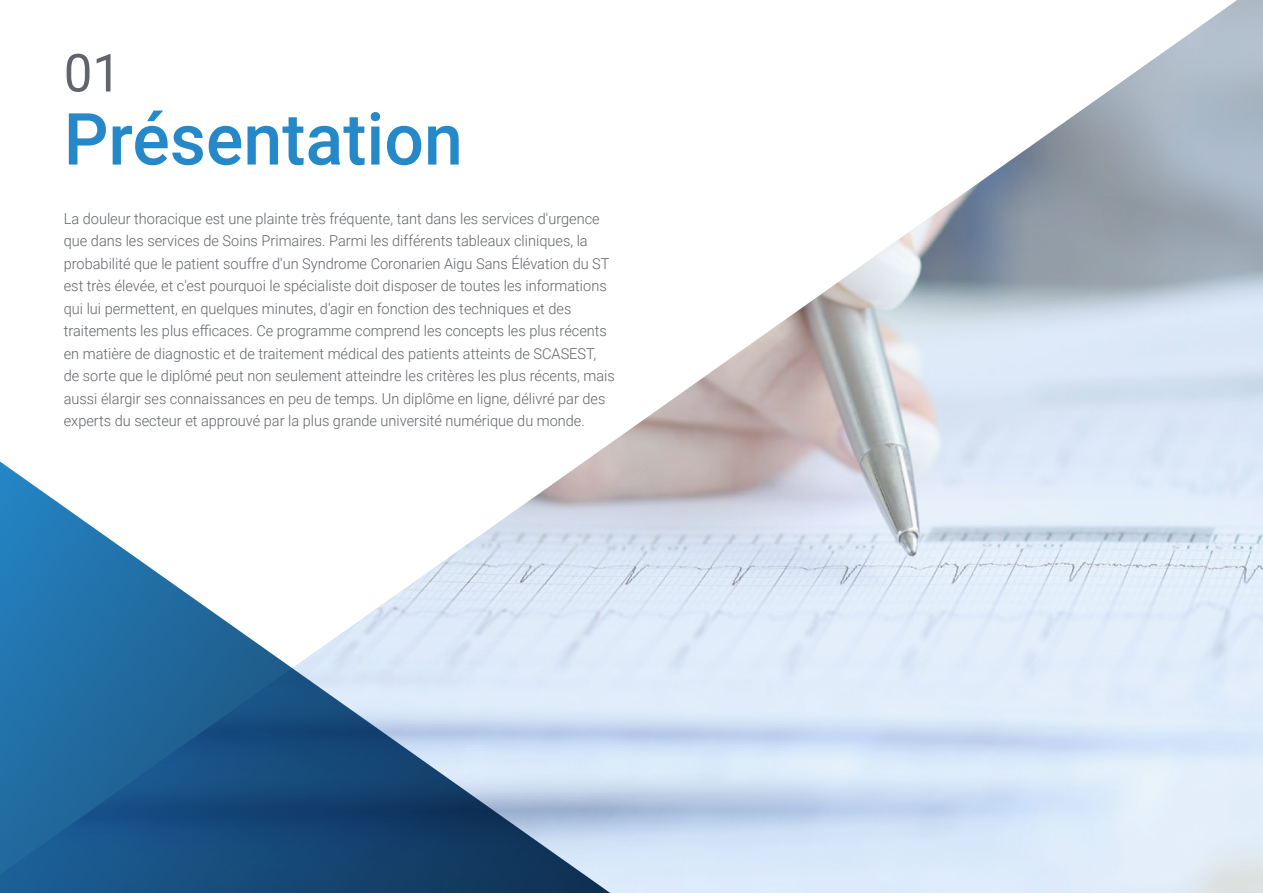
<style>
.page{position:relative;width:1263px;height:893px;background:#fff}
.page>*{position:absolute;margin:0;border:0;box-sizing:border-box;transform-origin:0 0}
.t1{font:500 72px "Roboto";color:#2488c9}
.t2{font:52.5px "Roboto";color:#61646a}
.t3{font:300 15px/22.5px "Roboto";color:#61646a}
</style>
<div class="page">
<img style="left:607px;top:0;width:656px;height:893px">
<svg style="left:0;top:446px;width:640px;height:447px"></svg>
<h2 class="t2" style="left:64px;top:36px;width:59px">01</h2>
<h1 class="t1" style="left:64px;top:89px;width:401px">Présentation</h1>
<p class="t3" style="left:64px;top:207px;width:552px">La douleur thoracique est une plainte très fréquente, tant dans les services d'urgence que dans les services de Soins Primaires. Parmi les différents tableaux cliniques, la probabilité que le patient souffre d'un Syndrome Coronarien Aigu Sans Élévation du ST est très élevée, et c'est pourquoi le spécialiste doit disposer de toutes les informations qui lui permettent, en quelques minutes, d'agir en fonction des techniques et des traitements les plus efficaces. Ce programme comprend les concepts les plus récents en matière de diagnostic et de traitement médical des patients atteints de SCASEST, de sorte que le diplômé peut non seulement atteindre les critères les plus récents, mais aussi élargir ses connaissances en peu de temps. Un diplôme en ligne, délivré par des experts du secteur et approuvé par la plus grande université numérique du monde.</p>
</div>
